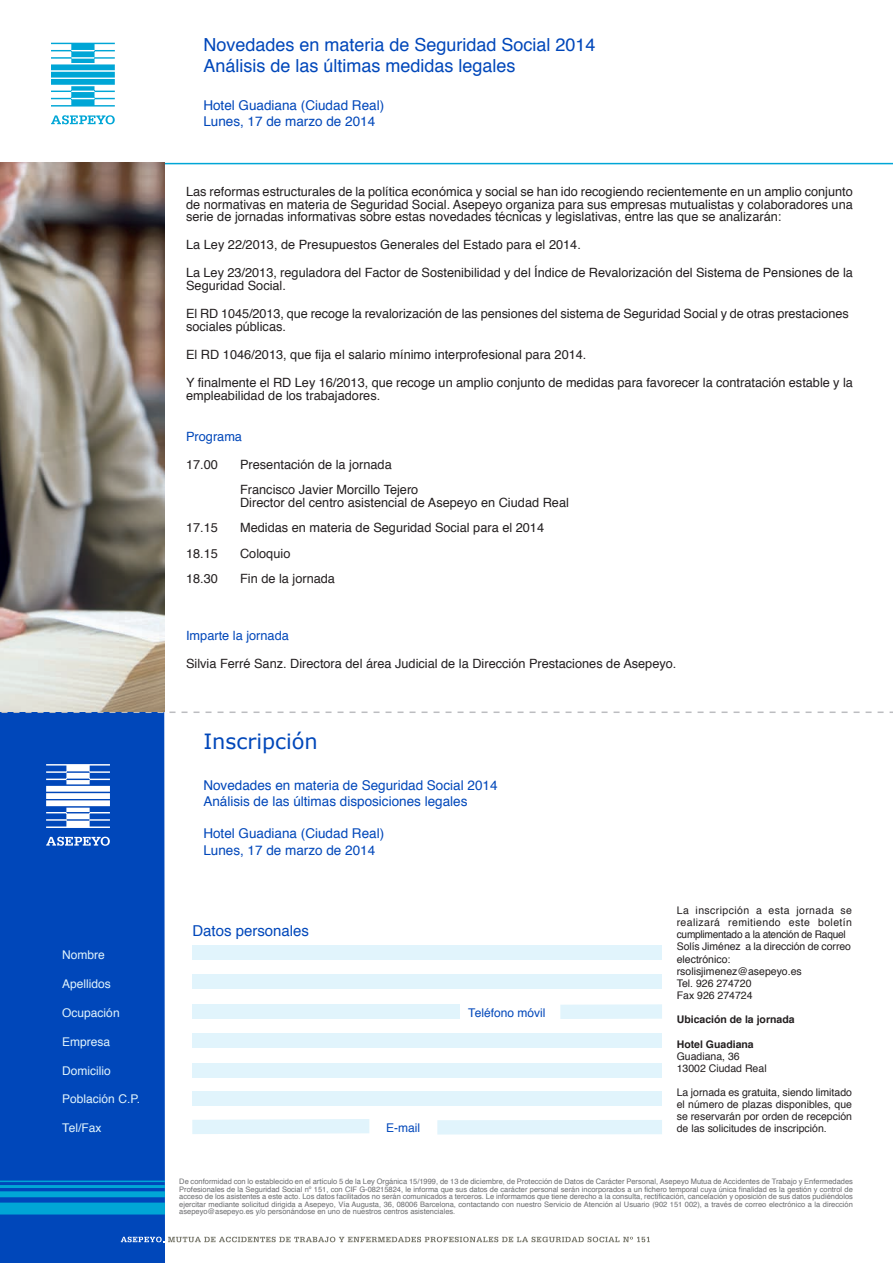
<style>
.page{position:relative;width:893px;height:1263px;background:#fff}
.page>*{position:absolute;margin:0;border:0;box-sizing:border-box;transform-origin:0 0}
.t1{font:21px "Verdana";color:#0047ba}
.t2{font:18px/21.6px "Helvetica";color:#0047ba}
.t3{font:15px "Helvetica";color:#0047ba}
.t4{font:13.5px/16.2px "Helvetica";color:#0047ba}
.t5{font:12.75px/12.8px "Helvetica";color:#231f20}
.t6{font:12.75px "Helvetica";color:#0047ba}
.t7{font:12px "Helvetica";color:#e1f4fc}
.t8{font:12px "Helvetica";color:#0047ba}
.t9{font:10.5px/12.1px "Helvetica";color:#231f20}
.t10{font:700 10.5px "Helvetica";color:#231f20}
.t11{font:7.5px/7.5px "Helvetica";color:#6c6d70;text-align:justify}
</style>
<div class="page">
<hr style="left:148px;top:163px;width:745px;height:1px;background:#00a6d6">
<div style="left:0;top:711px;width:165px;height:552px;background:#0047ba"></div>
<svg style="left:51px;top:115px;width:64px;height:9px"></svg>
<svg style="left:51px;top:43px;width:64px;height:64px"></svg>
<svg style="left:121px;top:1237px;width:529px;height:5px"></svg>
<svg style="left:46px;top:837px;width:64px;height:9px"></svg>
<svg style="left:46px;top:764px;width:64px;height:64px"></svg>
<svg style="left:2px;top:711px;width:891px;height:2px"></svg>
<hr style="left:0;top:1180px;width:165px;height:2px;background:#00a6d6">
<hr style="left:0;top:1185px;width:165px;height:3px;background:#00a6d6">
<div style="left:0;top:1191px;width:165px;height:6px;background:#00a6d6"></div>
<div style="left:0;top:1202px;width:165px;height:12px;background:#00a6d6"></div>
<img style="left:0;top:162px;width:165px;height:549px">
<div style="left:192px;top:946px;width:470px;height:14px;background:#e1f4fc"></div>
<div style="left:192px;top:974px;width:470px;height:15px;background:#e1f4fc"></div>
<div style="left:192px;top:1004px;width:268px;height:15px;background:#e1f4fc"></div>
<div style="left:192px;top:1033px;width:470px;height:15px;background:#e1f4fc"></div>
<svg style="left:192px;top:1119px;width:177px;height:15px;background:#e2f4fc"></svg>
<div style="left:192px;top:1090px;width:470px;height:15px;background:#e1f4fc"></div>
<div style="left:192px;top:1063px;width:470px;height:14px;background:#e1f4fc"></div>
<div style="left:437px;top:1120px;width:225px;height:14px;background:#e1f4fc"></div>
<div style="left:560px;top:1004px;width:102px;height:15px;background:#e1f4fc"></div>
<p class="t7" style="left:62px;top:946px;width:44px">Nombre</p>
<p class="t7" style="left:62px;top:975px;width:50px">Apellidos</p>
<p class="t7" style="left:62px;top:1003px;width:59px">Ocupación</p>
<p class="t7" style="left:62px;top:1032px;width:50px">Empresa</p>
<p class="t7" style="left:62px;top:1061px;width:50px">Domicilio</p>
<p class="t7" style="left:62px;top:1090px;width:79px">Población C.P.</p>
<p class="t7" style="left:62px;top:1119px;width:41px">Tel/Fax</p>
<h2 class="t2" style="left:203px;top:34px;width:394px">Novedades en materia de Seguridad Social 2014<br>Análisis de las últimas medidas legales</h2>
<p class="t4" style="left:203px;top:97px;width:182px">Hotel Guadiana (Ciudad Real)<br>Lunes, 17 de marzo de 2014</p>
<p class="t5" style="left:186px;top:185px;width:668px;text-align:justify">Las reformas estructurales de la política económica y social se han ido recogiendo recientemente en un amplio conjunto de normativas en materia de Seguridad Social. Asepeyo organiza para sus empresas mutualistas y colaboradores una serie de jornadas informativas sobre estas novedades técnicas y legislativas, entre las que se analizarán:</p>
<p class="t5" style="left:186px;top:239px;width:396px">La Ley 22/2013, de Presupuestos Generales del Estado para el 2014.</p>
<p class="t5" style="left:186px;top:267px;width:668px">La Ley 23/2013, reguladora del Factor de Sostenibilidad y del Índice de Revalorización del Sistema de Pensiones de la<br>Seguridad Social.</p>
<p class="t5" style="left:186px;top:308px;width:664px">El RD 1045/2013, que recoge la revalorización de las pensiones del sistema de Seguridad Social y de otras prestaciones sociales públicas.</p>
<p class="t5" style="left:186px;top:349px;width:402px">El RD 1046/2013, que fija el salario mínimo interprofesional para 2014.</p>
<p class="t5" style="left:186px;top:377px;width:668px">Y finalmente el RD Ley 16/2013, que recoge un amplio conjunto de medidas para favorecer la contratación estable y la empleabilidad de los trabajadores.</p>
<p class="t6" style="left:186px;top:426px;width:57px">Programa</p>
<p class="t5" style="left:186px;top:458px;width:33px">17.00</p>
<p class="t5" style="left:240px;top:452px;width:180px;line-height:25.5px">Presentación de la jornada<br>Francisco Javier Morcillo Tejero</p>
<p class="t5" style="left:240px;top:496px;width:330px">Director del centro asistencial de Asepeyo en Ciudad Real</p>
<p class="t5" style="left:186px;top:522px;width:33px">17.15</p>
<p class="t5" style="left:240px;top:522px;width:306px">Medidas en materia de Seguridad Social para el 2014</p>
<p class="t5" style="left:186px;top:547px;width:33px">18.15</p>
<p class="t5" style="left:240px;top:547px;width:52px">Coloquio</p>
<p class="t5" style="left:186px;top:573px;width:33px">18.30</p>
<p class="t5" style="left:240px;top:573px;width:96px">Fin de la jornada</p>
<p class="t6" style="left:186px;top:625px;width:104px">Imparte la jornada</p>
<p class="t5" style="left:186px;top:657px;width:492px">Silvia Ferré Sanz. Directora del área Judicial de la Dirección Prestaciones de Asepeyo.</p>
<h1 class="t1" style="left:203px;top:728px;width:116px">Inscripción</h1>
<p class="t4" style="left:203px;top:777px;width:296px">Novedades en materia de Seguridad Social 2014<br>Análisis de las últimas disposiciones legales</p>
<p class="t4" style="left:203px;top:826px;width:182px">Hotel Guadiana (Ciudad Real)<br>Lunes, 17 de marzo de 2014</p>
<p class="t3" style="left:192px;top:919px;width:118px">Datos personales</p>
<p class="t8" style="left:386px;top:1119px;width:35px">E-mail</p>
<p class="t8" style="left:468px;top:1003px;width:79px">Teléfono móvil</p>
<p class="t9" style="left:677px;top:905px;width:177px">La inscripción a esta jornada se realizará remitiendo este boletín cumplimentado a la atención de Raquel<br>Solís Jiménez a la dirección de correo electrónico: rsolisjimenez@asepeyo.es<br>Tel. 926 274720<br>Fax 926 274724</p>
<p class="t10" style="left:677px;top:1011px;width:119px">Ubicación de la jornada</p>
<p class="t10" style="left:677px;top:1035px;width:79px">Hotel Guadiana</p>
<p class="t9" style="left:677px;top:1050px;width:91px">Guadiana, 36<br>13002 Ciudad Real</p>
<p class="t9" style="left:677px;top:1086px;width:177px;text-align:justify">La jornada es gratuita, siendo limitado el número de plazas disponibles, que se reservarán por orden de recepción de las solicitudes de inscripción.</p>
<p class="t11" style="left:179px;top:1178px;width:675px">De conformidad con lo establecido en el artículo 5 de la Ley Orgánica 15/1999, de 13 de diciembre, de Protección de Datos de Carácter Personal, Asepeyo Mutua de Accidentes de Trabajo y Enfermedades Profesionales de la Seguridad Social nº 151, con CIF G-08215824, le informa que sus datos de carácter personal serán incorporados a un fichero temporal cuya única finalidad es la gestión y control de acceso de los asistentes a este acto. Los datos facilitados no serán comunicados a terceros. Le informamos que tiene derecho a la consulta, rectificación, cancelación y oposición de sus datos pudiéndolos ejercitar mediante solicitud dirigida a Asepeyo, Vía Augusta, 36, 08006 Barcelona, contactando con nuestro Servicio de Atención al Usuario (902 151 002), a través de correo electrónico a la dirección asepeyo@asepeyo.es y/o personándose en uno de nuestros centros asistenciales.</p>
</div>
